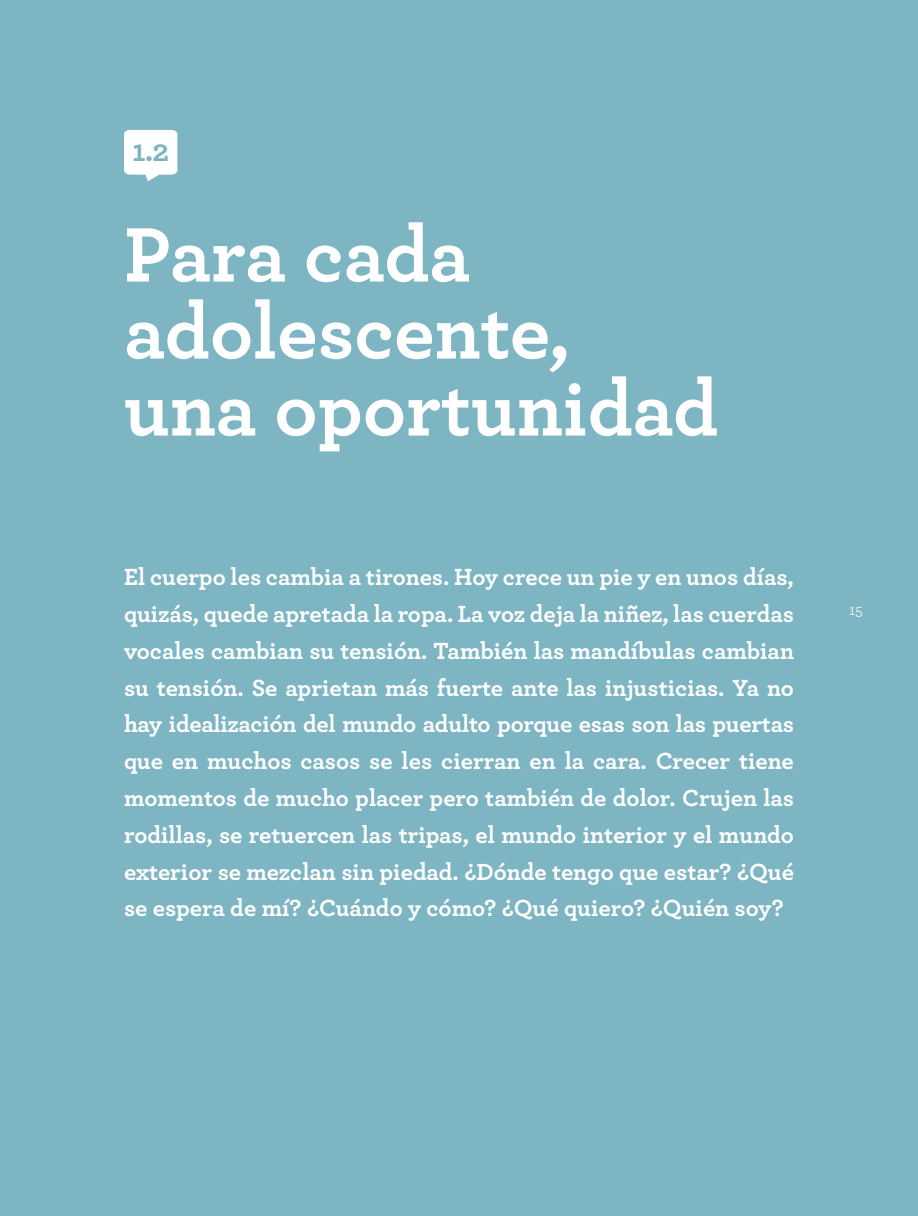
<style>
.page{position:relative;width:918px;height:1216px;background:#fff}
.page>*{position:absolute;margin:0;border:0;box-sizing:border-box;transform-origin:0 0}
.t1{font:700 80.85px/77px "Archer";color:#fff}
.t2{font:700 31.5px "Archer";color:#7db5c3}
.t3{font:700 24.5px/36.8px "Archer";color:#fff;text-align:justify}
.t4{font:15.75px "Archer";color:#fff}
</style>
<div class="page">
<div style="left:0;top:0;width:918px;height:1215px;background:#7db5c3"></div>
<svg style="left:124px;top:130px;width:53px;height:51px"></svg>
<p class="t2" style="left:132px;top:126px;width:39px">1.2</p>
<h1 class="t1" style="left:124px;top:211px;width:596px">Para cada adolescente, una oportunidad</h1>
<p class="t3" style="left:124px;top:557px;width:671px">El cuerpo les cambia a tirones. Hoy crece un pie y en unos días, quizás, quede apretada la ropa. La voz deja la niñez, las cuerdas vocales cambian su tensión. También las mandíbulas cambian su tensión. Se aprietan más fuerte ante las injusticias. Ya no hay idealización del mundo adulto porque esas son las puertas que en muchos casos se les cierran en la cara. Crecer tiene momentos de mucho placer pero también de dolor. Crujen las rodillas, se retuercen las tripas, el mundo interior y el mundo exterior se mezclan sin piedad. ¿Dónde tengo que estar? ¿Qué se espera de mí? ¿Cuándo y cómo? ¿Qué quiero? ¿Quién soy?</p>
<p class="t4" style="left:849px;top:599px;width:15px">15</p>
</div>
